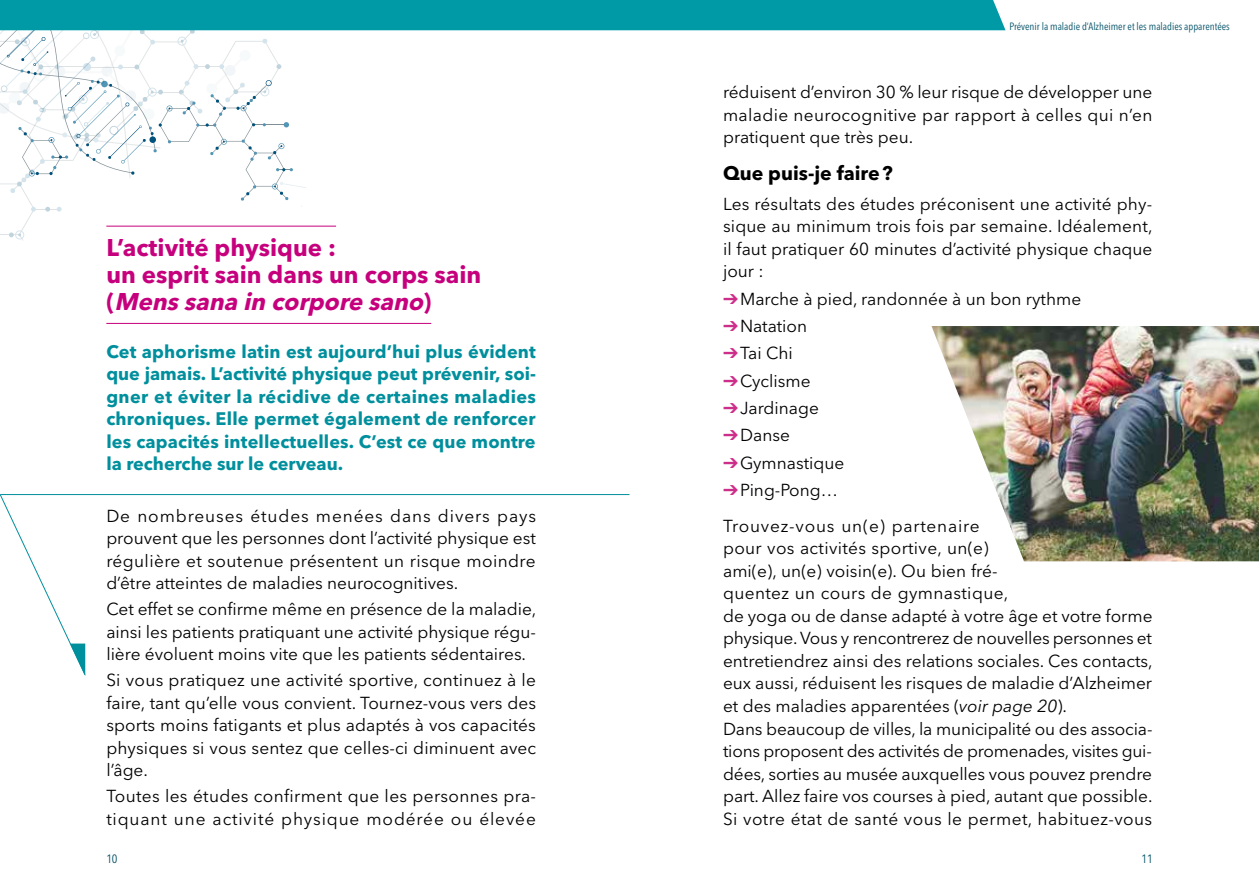
<style>
.page{position:relative;width:1259px;height:893px;background:#fff}
.page>*{position:absolute;margin:0;border:0;box-sizing:border-box;transform-origin:0 0}
.t1{font:700 24px/27px "Avenir Next LT Pro";color:#c6007d}
.t2{font:700 19.5px "Avenir Next LT Pro";color:#000}
.t3{font:700 18px/22.5px "Avenir Next LT Pro";letter-spacing:.005em;color:#008f9d;text-align:justify}
.t4{font:17.25px/22.5px "Avenir Next LT Pro";color:#000;text-align:justify}
.t5{font:17.25px/22.5px "Avenir Next LT Pro";letter-spacing:.02em;color:#000}
.t6{font:17.25px/35.8px "Avenir Next LT Pro";letter-spacing:.045em;color:#000}
.t7{font:condensed 12px "Avenir Next LT Pro";color:#005066}
.t8{font:condensed 10.5px "Avenir Next LT Pro";color:#005066}
.s1{font-style:italic}
.s2{color:#cc2e8a}
</style>
<div class="page">
<svg style="left:0;top:0;width:1005px;height:240px"></svg>
<hr style="left:106px;top:226px;width:230px;height:1px;background:#c6007d">
<hr style="left:106px;top:323px;width:325px;height:1px;background:#c6007d">
<img style="left:931px;top:326px;width:328px;height:235px">
<hr style="left:0;top:494px;width:629px;height:1px;background:#008f9d">
<svg style="left:0;top:494px;width:86px;height:182px"></svg>
<h1 class="t1" style="left:106px;top:234px;width:376px">L’activité physique :<br>un esprit sain dans un corps sain ( <span class="s1">Menssana in corpore sano</span>)</h1>
<p class="t3" style="left:106px;top:340px;width:431px">Cet aphorisme latin est aujourd’hui plus évident que jamais. L’activité physique peut prévenir, soi&shy;gner et éviter la récidive de certaines maladies chroniques. Elle permet également de renforcer les capacités intellectuelles. C’est ce que montre la recherche sur le cerveau.</p>
<p class="t4" style="left:106px;top:504px;width:431px">De nombreuses études menées dans divers pays prouvent que les personnes dont l’activité physique est régulière et soutenue présentent un risque moindre d’être atteintes de maladies neurocognitives.</p>
<p class="t4" style="left:106px;top:598px;width:431px">Cet effet se confirme même en présence de la maladie, ainsi les patients pratiquant une activité physique régu&shy;lière évoluent moins vite que les patients sédentaires.</p>
<p class="t4" style="left:106px;top:669px;width:431px">Si vous pratiquez une activité sportive, continuez à le faire, tant qu’elle vous convient. Tournez-vous vers des sports moins fatigants et plus adaptés à vos capacités physiques si vous sentez que celles-ci diminuent avec l’âge.</p>
<p class="t5" style="left:106px;top:785px;width:431px">Toutes les études confirment que les personnes pra&shy;tiquant une activité physique modérée ou élevée</p>
<p class="t8" style="left:1009px;top:20px;width:222px">Prévenir la maladie d’Alzheimer et les maladies apparentées</p>
<p class="t4" style="left:723px;top:81px;width:431px">réduisent d’environ 30 % leur risque de développer une maladie neurocognitive par rapport à celles qui n’en pratiquent que très peu.</p>
<p class="t2" style="left:723px;top:162px;width:171px">Que puis-je faire?</p>
<p class="t4" style="left:723px;top:193px;width:431px">Les résultats des études préconisent une activité phy&shy;sique au minimum trois fois par semaine. Idéalement, il faut pratiquer 60 minutes d’activité physique chaque jour :</p>
<p class="t4" style="left:723px;top:287px;width:360px"><span class="s2">➔</span>Marche à pied, randonnée à un bon rythme</p>
<p class="t4" style="left:723px;top:315px;width:86px"><span class="s2">➔</span>Natation</p>
<p class="t4" style="left:723px;top:342px;width:71px"><span class="s2">➔</span>Tai Chi</p>
<p class="t4" style="left:723px;top:369px;width:89px"><span class="s2">➔</span>Cyclisme</p>
<p class="t4" style="left:723px;top:397px;width:97px"><span class="s2">➔</span>Jardinage</p>
<p class="t4" style="left:723px;top:424px;width:68px"><span class="s2">➔</span>Danse</p>
<p class="t4" style="left:723px;top:451px;width:123px"><span class="s2">➔</span>Gymnastique</p>
<p class="t6" style="left:723px;top:472px;width:258px"><span class="s2">➔</span>Ping-Pong…<br>Trouvez-vous un(e) partenaire</p>
<p class="t4" style="left:723px;top:537px;width:431px;text-align:left">pour vos activités sportive, un(e)<br>ami(e), un(e) voisin(e). Ou bien fré-<br>quentez un cours de gymnastique,<br>de yoga ou de danse adapté à votre âge et votre forme physique. Vous y rencontrerez de nouvelles personnes et entretiendrez ainsi des relations sociales. Ces contacts, eux aussi, réduisent les risques de maladie d’Alzheimer et des maladies apparentées (<span class="s1">voir page 20</span>).<br>Dans beaucoup de villes, la municipalité ou des associa&shy;tions proposent des activités de promenades, visites gui&shy;dées, sorties au musée auxquelles vous pouvez prendre part. Allez faire vos courses à pied, autant que possible.<br>Si votre état de santé vous le permet, habituez-vous</p>
<p class="t7" style="left:106px;top:852px;width:13px">10</p>
<p class="t7" style="left:1141px;top:852px;width:13px">11</p>
</div>
